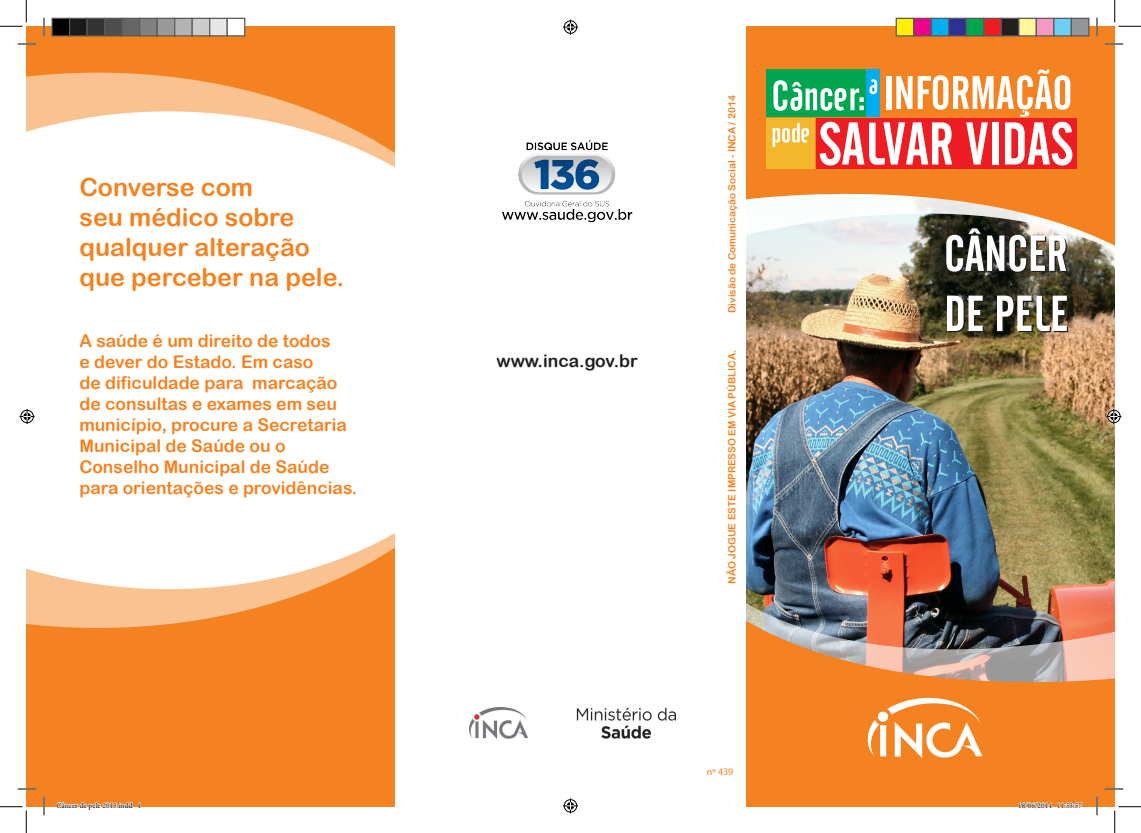
<style>
.page{position:relative;width:1141px;height:833px;background:#fff}
.page>*{position:absolute;margin:0;border:0;box-sizing:border-box;transform-origin:0 0}
.t1{font:50px "Cafeta";color:#fff}
.t2{font:25px/30px "Arial Rounded MT Bold";color:#f58220}
.t3{font:17.5px/21px "Arial Rounded MT Bold";color:#f58220}
.t4{font:17.5px "Arial Rounded MT Bold";color:#231f20}
.t5{font:10px "Arial Rounded MT Bold";color:#f58220}
.t6{font:10px "Myriad";color:#f58220}
.t7{font:7.5px "Minion Pro";color:#000}
</style>
<div class="page">
<img style="left:746px;top:260px;width:368px;height:342px">
<div style="left:26px;top:26px;width:369px;height:780px;background:#f58220"></div>
<svg style="left:26px;top:73px;width:290px;height:554px;fill:#fac191"></svg>
<div style="left:26px;top:111px;width:369px;height:477px;background:#fff"></div>
<img style="left:746px;top:602px;width:368px;height:18px">
<svg style="left:746px;top:255px;width:368px;height:5px"></svg>
<svg style="left:746px;top:26px;width:368px;height:229px;background:#e09555"></svg>
<svg style="left:746px;top:620px;width:368px;height:186px;background:#dc853e"></svg>
<svg style="left:863px;top:696px;width:119px;height:66px"></svg>
<div style="left:815px;top:118px;width:261px;height:50px;background:#ee1d23"></div>
<div style="left:766px;top:69px;width:99px;height:48px;background:#00a54f"></div>
<div style="left:766px;top:118px;width:49px;height:50px;background:#f2b72c"></div>
<svg style="left:772px;top:69px;width:300px;height:96px"></svg>
<img style="left:502px;top:140px;width:131px;height:83px">
<img style="left:469px;top:707px;width:206px;height:30px">
<svg style="left:18px;top:43px;width:18px;height:2px"></svg>
<svg style="left:1104px;top:43px;width:19px;height:2px"></svg>
<svg style="left:18px;top:788px;width:18px;height:1px"></svg>
<svg style="left:1104px;top:787px;width:19px;height:2px"></svg>
<svg style="left:43px;top:18px;width:2px;height:18px"></svg>
<svg style="left:43px;top:796px;width:2px;height:18px"></svg>
<svg style="left:1096px;top:18px;width:1px;height:18px"></svg>
<svg style="left:1096px;top:796px;width:1px;height:18px"></svg>
<svg style="left:0;top:0;width:27px;height:27px"></svg>
<svg style="left:0;top:806px;width:27px;height:26px"></svg>
<svg style="left:1114px;top:0;width:26px;height:27px"></svg>
<svg style="left:1114px;top:806px;width:26px;height:26px"></svg>
<svg style="left:563px;top:20px;width:15px;height:15px"></svg>
<svg style="left:563px;top:798px;width:15px;height:14px"></svg>
<svg style="left:20px;top:409px;width:15px;height:15px"></svg>
<svg style="left:1106px;top:409px;width:15px;height:15px"></svg>
<div style="left:52px;top:18px;width:18px;height:18px;background:#000"></div>
<div style="left:51px;top:18px;width:19px;height:18px;border:1px solid #595959"></div>
<div style="left:70px;top:18px;width:17px;height:18px;background:#1a1a1a"></div>
<div style="left:69px;top:18px;width:19px;height:18px;border:1px solid #595959"></div>
<div style="left:87px;top:18px;width:18px;height:18px;background:#333"></div>
<div style="left:86px;top:18px;width:19px;height:18px;border:1px solid #595959"></div>
<div style="left:105px;top:18px;width:17px;height:18px;background:#4d4d4d"></div>
<div style="left:104px;top:18px;width:19px;height:18px;border:1px solid #595959"></div>
<div style="left:122px;top:18px;width:18px;height:18px;background:#666"></div>
<div style="left:121px;top:18px;width:19px;height:18px;border:1px solid #595959"></div>
<div style="left:140px;top:18px;width:17px;height:18px;background:#808080"></div>
<div style="left:139px;top:18px;width:19px;height:18px;border:1px solid #595959"></div>
<div style="left:157px;top:18px;width:18px;height:18px;background:#999"></div>
<div style="left:156px;top:18px;width:19px;height:18px;border:1px solid #595959"></div>
<div style="left:175px;top:18px;width:17px;height:18px;background:#b3b3b3"></div>
<div style="left:174px;top:18px;width:19px;height:18px;border:1px solid #595959"></div>
<div style="left:192px;top:18px;width:18px;height:18px;background:#ccc"></div>
<div style="left:191px;top:18px;width:19px;height:18px;border:1px solid #595959"></div>
<div style="left:210px;top:18px;width:17px;height:18px;background:#e6e6e6"></div>
<div style="left:209px;top:18px;width:19px;height:18px;border:1px solid #595959"></div>
<div style="left:227px;top:18px;width:18px;height:18px;background:#fff"></div>
<div style="left:226px;top:18px;width:19px;height:18px;border:1px solid #595959"></div>
<div style="left:896px;top:18px;width:17px;height:18px;background:#fff101"></div>
<div style="left:895px;top:18px;width:19px;height:18px;border:1px solid #595959"></div>
<div style="left:913px;top:18px;width:18px;height:18px;background:#ed028c"></div>
<div style="left:913px;top:18px;width:18px;height:18px;border:1px solid #595959"></div>
<div style="left:931px;top:18px;width:17px;height:18px;background:#00aeef"></div>
<div style="left:930px;top:18px;width:19px;height:18px;border:1px solid #595959"></div>
<div style="left:948px;top:18px;width:18px;height:18px;background:#2e3092"></div>
<div style="left:948px;top:18px;width:18px;height:18px;border:1px solid #595959"></div>
<div style="left:966px;top:18px;width:17px;height:18px;background:#00a54f"></div>
<div style="left:965px;top:18px;width:19px;height:18px;border:1px solid #595959"></div>
<div style="left:983px;top:18px;width:18px;height:18px;background:#ee1d23"></div>
<div style="left:983px;top:18px;width:18px;height:18px;border:1px solid #595959"></div>
<div style="left:1001px;top:18px;width:17px;height:18px;background:#231f20"></div>
<div style="left:1000px;top:18px;width:19px;height:18px;border:1px solid #595959"></div>
<div style="left:1018px;top:18px;width:18px;height:18px;background:#fff79a"></div>
<div style="left:1018px;top:18px;width:18px;height:18px;border:1px solid #595959"></div>
<div style="left:1036px;top:18px;width:17px;height:18px;background:#f499c2"></div>
<div style="left:1035px;top:18px;width:19px;height:18px;border:1px solid #595959"></div>
<div style="left:1053px;top:18px;width:18px;height:18px;background:#6bcff6"></div>
<div style="left:1053px;top:18px;width:18px;height:18px;border:1px solid #595959"></div>
<div style="left:1071px;top:18px;width:17px;height:18px;background:#939598"></div>
<div style="left:1070px;top:18px;width:19px;height:18px;border:1px solid #595959"></div>
<svg style="left:56px;top:801px;width:85px;height:6px"></svg>
<svg style="left:1018px;top:801px;width:64px;height:6px"></svg>
<p class="t2" style="left:79px;top:171px;width:266px">Converse com<br>seu médico sobre qualquer alteração que perceber na pele.</p>
<p class="t3" style="left:79px;top:329px;width:279px">A saúde é um direito de todos<br>e dever do Estado. Em caso<br>de dificuldade para marcação de consultas e exames em seu município, procure a Secretaria<br>Municipal de Saúde ou o<br>Conselho Municipal de Saúde para orientações e providências.</p>
<p class="t4" style="left:496px;top:350px;width:143px">www.inca.gov.br</p>
<p class="t5" style="left:726px;top:313px;width:219px;rotate:-90deg">Divisão de Comunicação Social - INCA / 2014</p>
<p class="t5" style="left:726px;top:583px;width:235px;rotate:-90deg">NÃO JOGUE ESTE IMPRESSO EM VIA PÚBLICA.</p>
<p class="t6" style="left:706px;top:766px;width:28px">nº 439</p>
<p class="t1" style="left:944px;top:225px;width:124px">CÂNCER</p>
<p class="t1" style="left:944px;top:285px;width:126px">DE PELE</p>
<p class="t7" style="left:56px;top:799px;width:86px">Câncer de pele 2013.indd 1</p>
<p class="t7" style="left:1018px;top:799px;width:65px">18/06/2014 11:53:57</p>
</div>
